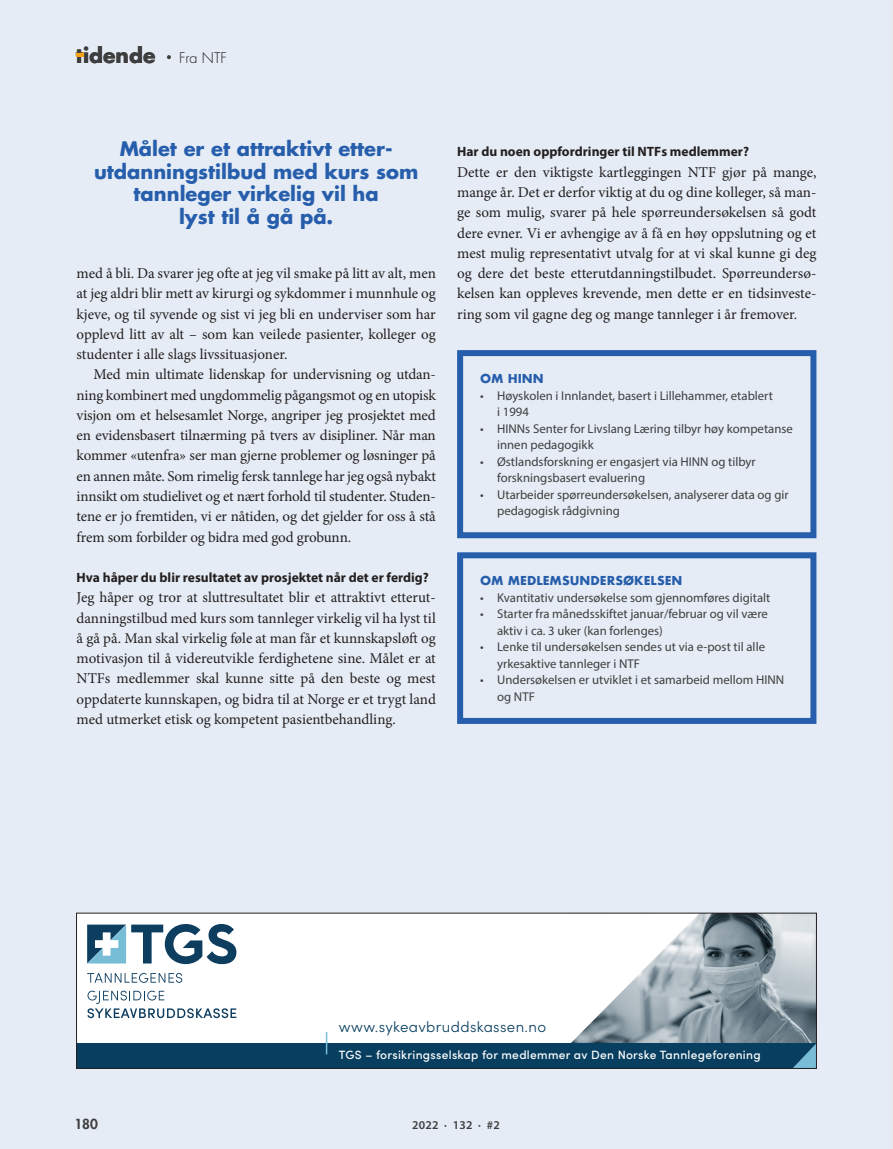
<style>
.page{position:relative;width:893px;height:1149px;background:#fff}
.page>*{position:absolute;margin:0;border:0;box-sizing:border-box;transform-origin:0 0}
.t1{font:700 20.4px "Futura Std";color:#3e3e3f}
.t2{font:700 19.5px/22.5px "Futura Std";color:#275eac;text-align:center}
.t3{font:15px/20.2px "Minion Pro";letter-spacing:-.005em;color:#231f20;text-align:justify}
.t4{font:300 15px "Sofia Pro";letter-spacing:.025em;color:#083f60}
.t5{font:300 14.4px "Futura Std";color:#231f20}
.t6{font:700 13.5px "Myriad Pro";color:#231f20}
.t7{font:800 13.5px "Futura Std";color:#3e3e3f}
.t8{font:12.75px/16.5px "Myriad Pro";color:#3e3e3f}
.t9{font:500 12px "Sofia Pro";letter-spacing:.025em;color:#fff}
.t10{font:700 12px "Futura";color:#275eac}
.t11{font:600 12px "Myriad Pro";letter-spacing:.02em;color:#3e3e3f}
</style>
<div class="page">
<div style="left:0;top:0;width:892px;height:1148px;background:#e5ecf5"></div>
<svg style="left:167px;top:55px;width:4px;height:4px"></svg>
<svg style="left:76px;top:53px;width:7px;height:3px"></svg>
<div style="left:457px;top:552px;width:359px;height:171px;border:6px solid #275eac"></div>
<div style="left:457px;top:350px;width:359px;height:188px;border:6px solid #275eac"></div>
<div style="left:77px;top:912px;width:739px;height:156px;background:#fff"></div>
<img style="left:700px;top:914px;width:114px;height:128px">
<svg style="left:325px;top:914px;width:375px;height:128px"></svg>
<svg style="left:87px;top:973px;width:96px;height:9px"></svg>
<svg style="left:87px;top:990px;width:149px;height:27px"></svg>
<svg style="left:87px;top:924px;width:149px;height:39px"></svg>
<div style="left:77px;top:1042px;width:739px;height:26px;background:#083f60"></div>
<svg style="left:792px;top:1042px;width:22px;height:24px"></svg>
<svg style="left:326px;top:1031px;width:1px;height:22px"></svg>
<hr style="left:892px;top:0;width:1px;height:1148px;background:#275eac">
<h1 class="t1" style="left:76px;top:42px;width:81px">tidende</h1>
<p class="t5" style="left:179px;top:49px;width:49px">Fra NTF</p>
<h2 class="t2" style="left:94px;top:138px;width:326px">Målet er et attraktivt etter&shy;utdanningstilbud med kurs som tannleger virkelig vil ha<br>lyst til å gå på.</h2>
<p class="t3" style="left:77px;top:263px;width:361px">med å bli. Da svarer jeg ofte at jeg vil smake på litt av alt, men at jeg aldri blir mett av kirurgi og sykdommer i munnhule og kjeve, og til syvende og sist vi jeg bli en underviser som har opplevd litt av alt – som kan veilede pasienter, kolleger og studenter i alle slags livssituasjoner.</p>
<p class="t3" style="left:77px;top:364px;width:361px;text-indent:17px">Med min ultimate lidenskap for undervisning og utdan&shy;ning kombinert med ungdommelig pågangsmot og en utopisk visjon om et helsesamlet Norge, angriper jeg prosjektet med en evidensbasert tilnærming på tvers av disipliner. Når man kommer «utenfra» ser man gjerne problemer og løsninger på en annen måte. Som rimelig fersk tannlege har jeg også nybakt innsikt om studielivet og et nært forhold til studenter. Studen&shy;tene er jo fremtiden, vi er nåtiden, og det gjelder for oss å stå frem som forbilder og bidra med god grobunn.</p>
<p class="t6" style="left:77px;top:568px;width:354px">Hva håper du blir resultatet av prosjektet når det er ferdig?</p>
<p class="t3" style="left:77px;top:587px;width:361px">Jeg håper og tror at sluttresultatet blir et attraktivt etterut&shy;danningstilbud med kurs som tannleger virkelig vil ha lyst til å gå på. Man skal virkelig føle at man får et kunnskapsløft og motivasjon til å videreutvikle ferdighetene sine. Målet er at NTFs medlemmer skal kunne sitte på den beste og mest oppdaterte kunnskapen, og bidra til at Norge er et trygt land med utmerket etisk og kompetent pasientbehandling.</p>
<p class="t6" style="left:457px;top:143px;width:293px">Har du noen oppfordringer til NTFs medlemmer?</p>
<p class="t3" style="left:457px;top:162px;width:361px">Dette er den viktigste kartleggingen NTF gjør på mange, mange år. Det er derfor viktig at du og dine kolleger, så man&shy;ge som mulig, svarer på hele spørreundersøkelsen så godt dere evner. Vi er avhengige av å få en høy oppslutning og et mest mulig representativt utvalg for at vi skal kunne gi deg og dere det beste etterutdanningstilbudet. Spørreundersø&shy;kelsen kan oppleves krevende, men dette er en tidsinveste&shy;ring som vil gagne deg og mange tannleger i år fremover.</p>
<p class="t10" style="left:480px;top:370px;width:65px">OM HINN</p>
<p class="t8" style="left:497px;top:387px;width:277px;text-indent:-17px">• Høyskolen i Innlandet, basert i Lillehammer, etablert i 1994</p>
<p class="t8" style="left:497px;top:420px;width:297px;text-indent:-17px">• HINNs Senter for Livslang Læring tilbyr høy kompetanse innen pedagogikk</p>
<p class="t8" style="left:497px;top:453px;width:260px;text-indent:-17px">• Østlandsforskning er engasjert via HINN og tilbyr forskningsbasert evaluering</p>
<p class="t8" style="left:497px;top:486px;width:293px;text-indent:-17px">• Utarbeider spørreundersøkelsen, analyserer data og gir pedagogisk rådgivning</p>
<p class="t10" style="left:480px;top:572px;width:204px">OM MEDLEMSUNDERSØKELSEN</p>
<p class="t8" style="left:480px;top:589px;width:292px">• Kvantitativ undersøkelse som gjennomføres digitalt</p>
<p class="t8" style="left:497px;top:605px;width:272px;text-indent:-17px">• Starter fra månedsskiftet januar/februar og vil være aktiv i ca. 3 uker (kan forlenges)</p>
<p class="t8" style="left:497px;top:638px;width:269px;text-indent:-17px">• Lenke til undersøkelsen sendes ut via e-post til alle yrkesaktive tannleger i NTF</p>
<p class="t8" style="left:497px;top:671px;width:289px;text-indent:-17px">• Undersøkelsen er utviklet i et samarbeid mellom HINN og NTF</p>
<p class="t4" style="left:339px;top:1015px;width:209px">www.sykeavbruddskassen.no</p>
<p class="t9" style="left:339px;top:1045px;width:423px">TGS – forsikringsselskap for medlemmer av Den Norske Tannlegeforening</p>
<p class="t7" style="left:74px;top:1115px;width:25px">180</p>
<p class="t11" style="left:412px;top:1117px;width:89px">2022 · 132 · #2</p>
</div>
